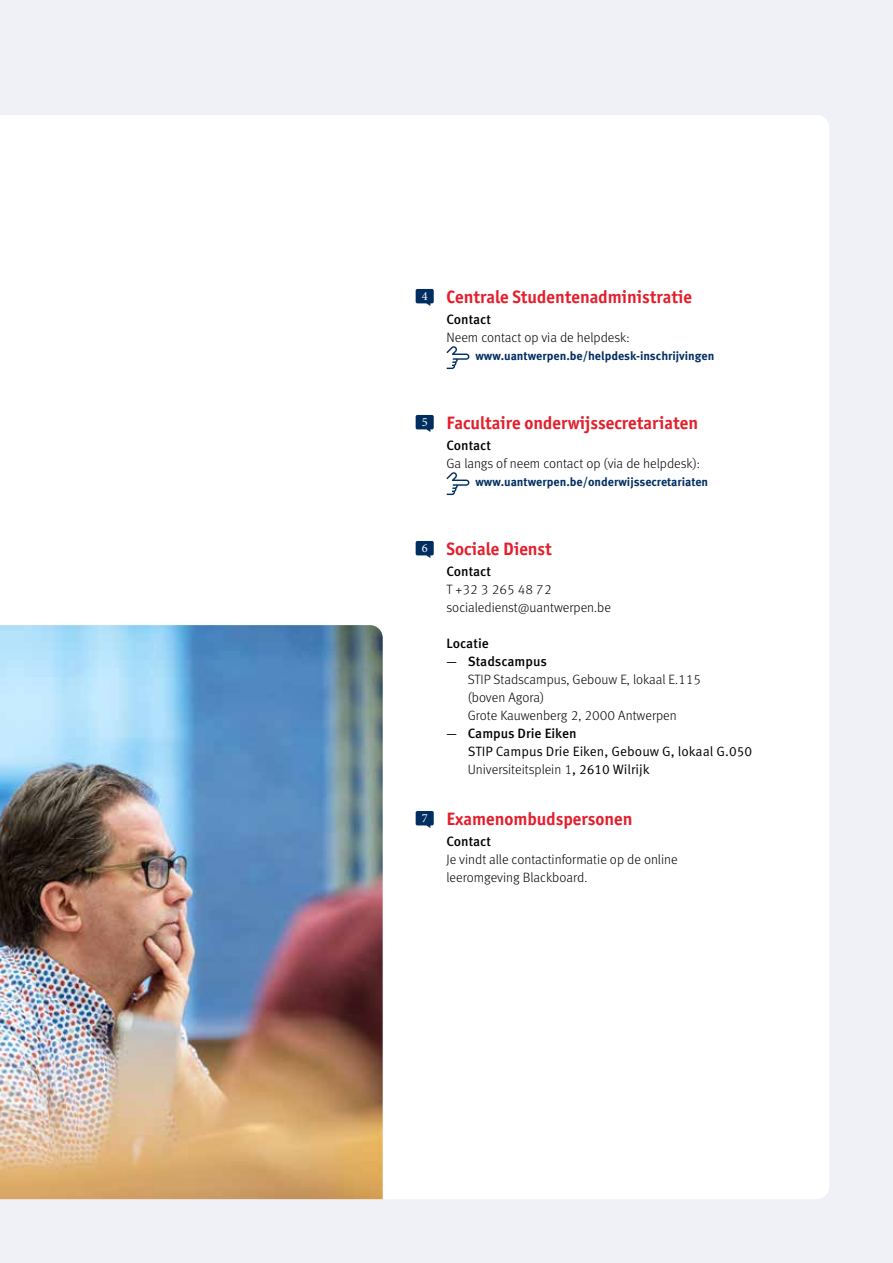
<style>
.page{position:relative;width:893px;height:1263px;background:#f0f1f7}
.page>*{position:absolute;margin:0;border:0;box-sizing:border-box;transform-origin:0 0}
.t1{font:700 18px "Officina Sans ITC Pro";color:#e31f2c}
.t2{font:300 13.5px/18px "Meta Pro";color:#000}
.t3{font:500 13.5px "Meta Pro";color:#000}
.t4{font:13.5px "Meta Pro Norm";color:#000}
.t5{font:12.45px "Minion Pro";color:#fff}
.t6{font:700 12px "Meta Pro";color:#002e61}
.s1{font-family:"Officina Sans ITC Pro";font-weight:400}
.s2{font-weight:500}
.s3{font-family:"Meta Pro Norm";font-weight:400}
</style>
<div class="page">
<div style="left:0;top:115px;width:829px;height:1084px;background:#fff"></div>
<svg style="left:446px;top:346px;width:23px;height:23px"></svg>
<svg style="left:446px;top:472px;width:23px;height:23px"></svg>
<svg style="left:416px;top:289px;width:18px;height:17px"></svg>
<svg style="left:416px;top:415px;width:18px;height:17px"></svg>
<svg style="left:416px;top:541px;width:18px;height:17px"></svg>
<svg style="left:416px;top:811px;width:18px;height:17px"></svg>
<img style="left:0;top:625px;width:383px;height:574px">
<hr style="left:892px;top:0;width:1px;height:1263px;background:#002e61">
<p class="t5" style="left:422px;top:288px;width:7px">4</p>
<h1 class="t1" style="left:446px;top:286px;width:247px">Centrale Studentenadministratie</h1>
<p class="t3" style="left:446px;top:309px;width:46px">Contact</p>
<p class="t2" style="left:446px;top:328px;width:185px">Neem contact op via de helpdesk:</p>
<p class="t6" style="left:475px;top:346px;width:240px">www.uantwerpen.be/helpdesk-inschrijvingen</p>
<p class="t5" style="left:422px;top:414px;width:7px">5</p>
<h1 class="t1" style="left:446px;top:412px;width:253px">Facultaire onderwijssecretariaten</h1>
<p class="t3" style="left:446px;top:435px;width:46px">Contact</p>
<p class="t2" style="left:446px;top:454px;width:255px">Ga langs of neem contact op (via de helpdesk):</p>
<p class="t6" style="left:475px;top:472px;width:234px">www.uantwerpen.be/onderwijssecretariaten</p>
<p class="t5" style="left:422px;top:540px;width:7px">6</p>
<p class="t5" style="left:422px;top:810px;width:7px">7</p>
<h1 class="t1" style="left:446px;top:538px;width:107px">Sociale Dienst</h1>
<p class="t3" style="left:446px;top:561px;width:46px">Contact</p>
<p class="t2" style="left:446px;top:580px;width:166px">T +32 3 265 48 72 socialedienst@uantwerpen.be</p>
<p class="t3" style="left:446px;top:633px;width:44px">Locatie</p>
<p class="t2" style="left:468px;top:652px;width:235px;text-indent:-21px"><span class="s1">—</span> <span class="s2">Stadscampus<br></span>STIP Stadscampus, Gebouw E, lokaal E.115 (boven Agora)<br>Grote Kauwenberg 2, 2000 Antwerpen</p>
<p class="t3" style="left:446px;top:723px;width:132px"><span class="s1">—</span> Campus Drie Eiken</p>
<p class="t4" style="left:468px;top:741px;width:286px">STIP Campus Drie Eiken, Gebouw G, lokaal G.050</p>
<p class="t2" style="left:468px;top:760px;width:183px">Universiteitsplein 1<span class="s3">, 2610 Wilrijk</span></p>
<h1 class="t1" style="left:446px;top:808px;width:188px">Examenombudspersonen</h1>
<p class="t3" style="left:446px;top:831px;width:46px">Contact</p>
<p class="t2" style="left:446px;top:850px;width:233px">Je vindt alle contactinformatie op de online leeromgeving Blackboard.</p>
</div>
